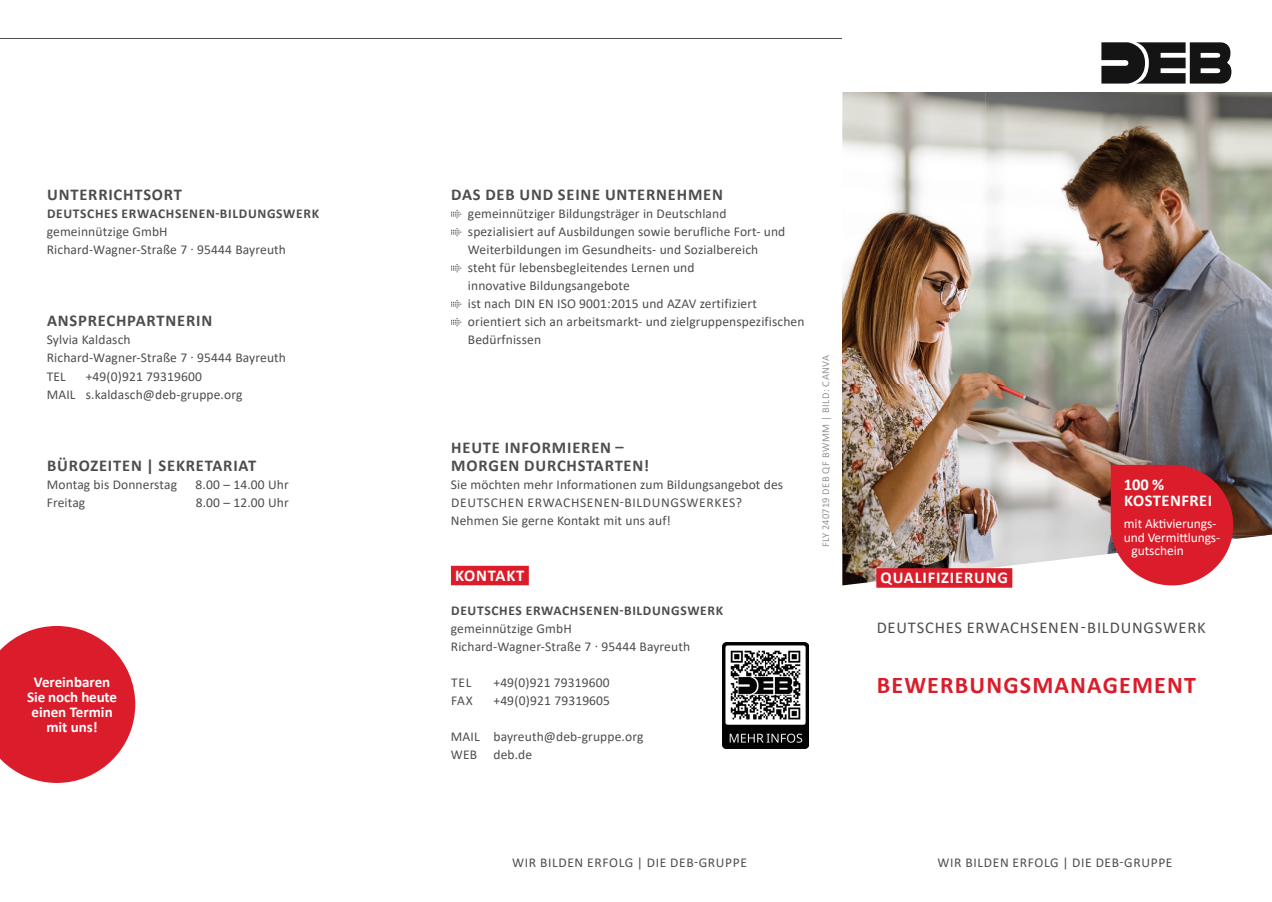
<style>
.page{position:relative;width:1272px;height:902px;background:#fff}
.page>*{position:absolute;margin:0;border:0;box-sizing:border-box;transform-origin:0 0}
.t1{font:700 24px "Calibri";letter-spacing:.05em;color:#db1d2b}
.t2{font:700 16.5px/18px "Calibri";letter-spacing:.05em;color:#4d4d4c}
.t3{font:16.5px "Calibri";letter-spacing:.05em;color:#4d4d4c}
.t4{font:700 16.5px "Calibri";letter-spacing:.05em;color:#fff}
.t5{font:700 16.5px/15.8px "Calibri";letter-spacing:.03em;color:#fff}
.t6{font:700 15px/15px "Calibri";color:#fff;text-align:center}
.t7{font:13.5px/18px "Calibri";letter-spacing:.01em;color:#4d4d4c}
.t8{font:700 13.5px "Calibri";letter-spacing:.05em;color:#4d4d4c}
.t9{font:13.5px "Calibri";letter-spacing:.05em;color:#4d4d4c}
.t10{font:13.5px "Calibri";letter-spacing:-.005em;color:#fff}
.t11{font:10.5px "Calibri";letter-spacing:.05em;color:#969696}
</style>
<div class="page">
<hr style="left:0;top:38px;width:842px;height:1px;background:#4d4d4c">
<img style="left:842px;top:92px;width:429px;height:443px">
<img style="left:842px;top:535px;width:424px;height:50px">
<div style="left:876px;top:568px;width:136px;height:19px;background:#db1d2b"></div>
<svg style="left:451px;top:210px;width:10px;height:8px"></svg>
<svg style="left:451px;top:228px;width:10px;height:8px"></svg>
<svg style="left:451px;top:264px;width:10px;height:8px"></svg>
<svg style="left:451px;top:300px;width:10px;height:8px"></svg>
<svg style="left:451px;top:318px;width:10px;height:8px"></svg>
<svg style="left:1101px;top:42px;width:131px;height:42px;background:#454545"></svg>
<img style="left:723px;top:642px;width:85px;height:106px">
<svg style="left:1110px;top:465px;width:123px;height:120px;background:#d53541"></svg>
<svg style="left:0;top:626px;width:135px;height:156px;background:#e03f4a"></svg>
<div style="left:451px;top:565px;width:78px;height:20px;background:#db1d2b"></div>
<p class="t2" style="left:47px;top:186px;width:136px">UNTERRICHTSORT</p>
<p class="t8" style="left:47px;top:204px;width:273px">DEUTSCHES ERWACHSENEN-BILDUNGSWERK</p>
<p class="t7" style="left:47px;top:222px;width:241px">gemeinnützige GmbH<br>Richard-Wagner-Straße 7 · 95444 Bayreuth</p>
<p class="t2" style="left:47px;top:312px;width:167px">ANSPRECHPARTNERIN</p>
<p class="t7" style="left:47px;top:330px;width:241px">Sylvia Kaldasch<br>Richard-Wagner-Straße 7 · 95444 Bayreuth<br>TEL</p>
<p class="t7" style="left:47px;top:366px;width:197px;text-align:center">+49(0)921 79319600<br>MAIL s.kaldasch@deb-gruppe.org</p>
<p class="t2" style="left:47px;top:456px;width:211px">BÜROZEITEN | SEKRETARIAT</p>
<p class="t7" style="left:47px;top:474px;width:132px">Montag bis Donnerstag</p>
<p class="t7" style="left:196px;top:474px;width:95px">8.00 – 14.00 Uhr</p>
<p class="t7" style="left:47px;top:492px;width:40px">Freitag</p>
<p class="t7" style="left:196px;top:492px;width:95px">8.00 – 12.00 Uhr</p>
<p class="t6" style="left:27px;top:674px;width:91px">Vereinbaren<br>Sie noch heute einen Termin mit uns!</p>
<p class="t2" style="left:451px;top:186px;width:273px">DAS DEB UND SEINE UNTERNEHMEN</p>
<p class="t7" style="left:468px;top:204px;width:338px">gemeinnütziger Bildungsträger in Deutschland<br>spezialisiert auf Ausbildungen sowie berufliche Fort- und Weiterbildungen im Gesundheits- und Sozialbereich<br>steht für lebensbegleitendes Lernen und<br>innovative Bildungsangebote<br>ist nach DIN EN ISO 9001:2015 und AZAV zertifiziert orientiert sich an arbeitsmarkt- und zielgruppenspezifischen Bedürfnissen</p>
<p class="t2" style="left:451px;top:438px;width:199px">HEUTE INFORMIEREN –<br>MORGEN DURCHSTARTEN!</p>
<p class="t7" style="left:451px;top:474px;width:334px">Sie möchten mehr Informationen zum Bildungsangebot des<br>DEUTSCHEN ERWACHSENEN-BILDUNGSWERKES?<br>Nehmen Sie gerne Kontakt mit uns auf!</p>
<p class="t4" style="left:455px;top:563px;width:71px">KONTAKT</p>
<p class="t8" style="left:451px;top:600px;width:273px">DEUTSCHES ERWACHSENEN-BILDUNGSWERK</p>
<p class="t7" style="left:451px;top:618px;width:241px">gemeinnützige GmbH<br>Richard-Wagner-Straße 7 · 95444 Bayreuth</p>
<p class="t7" style="left:451px;top:672px;width:22px">TEL</p>
<p class="t7" style="left:493px;top:672px;width:118px">+49(0)921 79319600</p>
<p class="t7" style="left:451px;top:690px;width:23px">FAX</p>
<p class="t7" style="left:493px;top:690px;width:118px">+49(0)921 79319605</p>
<p class="t7" style="left:451px;top:726px;width:194px">MAIL bayreuth@deb-gruppe.org<br>WEB deb.de</p>
<p class="t11" style="left:818px;top:547px;width:194px;rotate:-90deg">FLY 240719 DEB QF BWMM | BILD: CANVA</p>
<p class="t9" style="left:512px;top:852px;width:236px">WIR BILDEN ERFOLG | DIE DEB-GRUPPE</p>
<p class="t5" style="left:1123px;top:476px;width:90px">100 %<br>KOSTENFREI</p>
<p class="t10" style="left:1123px;top:514px;width:94px">mit Aktivierungs-</p>
<p class="t10" style="left:1123px;top:528px;width:98px">und Vermittlungs-</p>
<p class="t10" style="left:1131px;top:541px;width:54px">gutschein</p>
<p class="t4" style="left:880px;top:566px;width:129px">QUALIFIZIERUNG</p>
<p class="t3" style="left:876px;top:615px;width:330px">DEUTSCHES ERWACHSENEN-BILDUNGSWERK</p>
<h1 class="t1" style="left:876px;top:667px;width:321px">BEWERBUNGSMANAGEMENT</h1>
<p class="t9" style="left:937px;top:852px;width:236px">WIR BILDEN ERFOLG | DIE DEB-GRUPPE</p>
</div>
